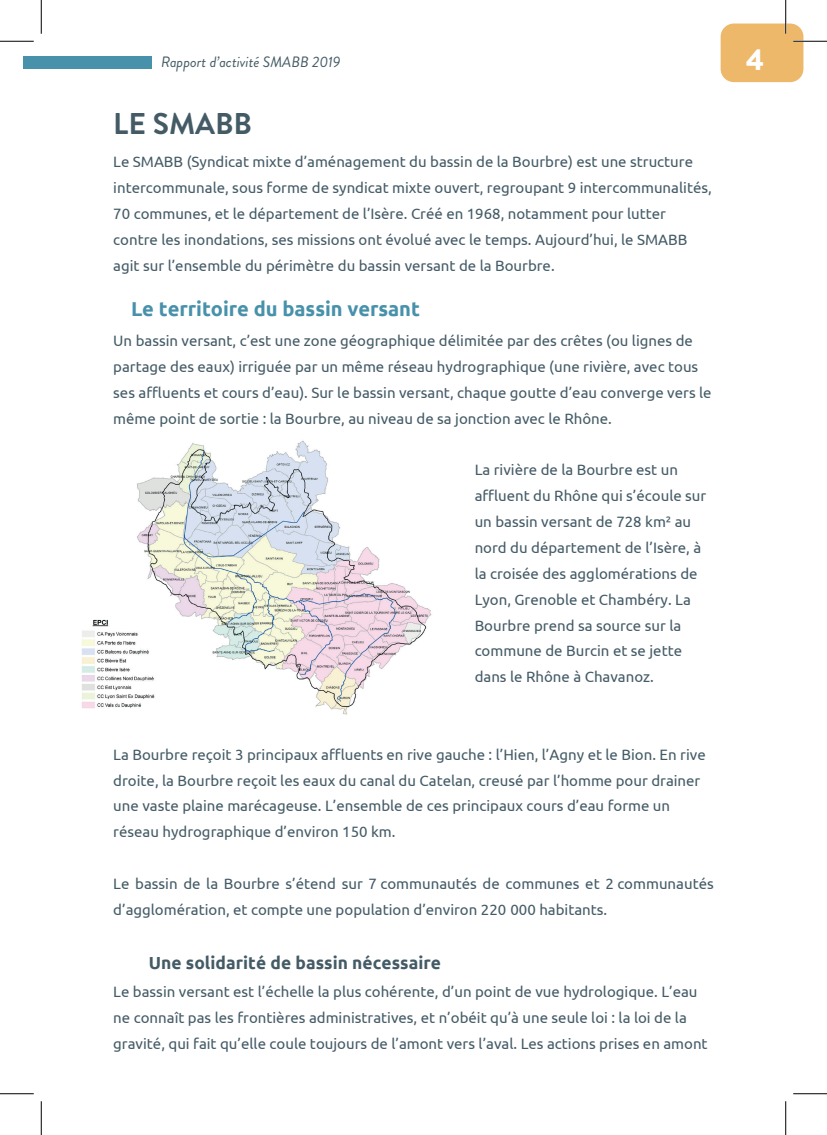
<style>
.page{position:relative;width:827px;height:1135px;background:#fff}
.page>*{position:absolute;margin:0;border:0;box-sizing:border-box;transform-origin:0 0}
.t1{font:700 30px "Brandon Grotesque";color:#445b66}
.t2{font:900 30px "Brandon Grotesque";color:#fff}
.t3{font:700 20.12px "Ubuntu";letter-spacing:-.005em;color:#4891aa}
.t4{font:700 17.38px "Ubuntu";letter-spacing:.005em;color:#445b66}
.t5{font:15px/25.9px "Ubuntu";color:#445b66}
.t6{font:italic 15px "Brandon Grotesque";color:#445b66}
</style>
<div class="page">
<img style="left:82px;top:440px;width:350px;height:275px">
<div style="left:24px;top:56px;width:128px;height:12px;background:#4891aa"></div>
<div style="left:720px;top:24px;width:83px;height:58px;background:#edb869;border-radius:13px"></div>
<hr style="left:793px;top:40px;width:34px;height:2px;background:#fff">
<hr style="left:0;top:41px;width:34px;height:1px;background:#000">
<hr style="left:793px;top:41px;width:34px;height:1px;background:#000">
<hr style="left:0;top:1093px;width:34px;height:1px;background:#000">
<hr style="left:793px;top:1093px;width:34px;height:1px;background:#000">
<hr style="left:41px;top:0;width:1px;height:34px;background:#000">
<hr style="left:41px;top:1101px;width:1px;height:34px;background:#000">
<hr style="left:785px;top:0;width:1px;height:34px;background:#000">
<hr style="left:785px;top:1101px;width:1px;height:34px;background:#000">
<p class="t6" style="left:161px;top:52px;width:181px">Rapport d’activité SMABB 2019</p>
<h1 class="t2" style="left:746px;top:39px;width:20px">4</h1>
<h1 class="t1" style="left:113px;top:103px;width:140px">LE SMABB</h1>
<p class="t5" style="left:113px;top:149px;width:600px">Le SMABB (Syndicat mixte d’aménagement du bassin de la Bourbre) est une structure intercommunale, sous forme de syndicat mixte ouvert, regroupant 9 intercommunalités, 70 communes, et le département de l’Isère. Créé en 1968, notamment pour lutter contre les inondations, ses missions ont évolué avec le temps. Aujourd’hui, le SMABB agit sur l’ensemble du périmètre du bassin versant de la Bourbre.</p>
<h2 class="t3" style="left:131px;top:297px;width:290px">Le territoire du bassin versant</h2>
<p class="t5" style="left:113px;top:327px;width:600px">Un bassin versant, c’est une zone géographique délimitée par des crêtes (ou lignes de partage des eaux) irriguée par un même réseau hydrographique (une rivière, avec tous ses affluents et cours d’eau). Sur le bassin versant, chaque goutte d’eau converge vers le même point de sortie : la Bourbre, au niveau de sa jonction avec le Rhône.</p>
<p class="t5" style="left:474px;top:457px;width:233px">La rivière de la Bourbre est un affluent du Rhône qui s’écoule sur un bassin versant de 728 km! au nord du département de l’Isère, à la croisée des agglomérations de<br>Lyon, Grenoble et Chambéry. La<br>Bourbre prend sa source sur la commune de Burcin et se jette dans le Rhône à Chavanoz.</p>
<p class="t5" style="left:113px;top:741px;width:594px">La Bourbre reçoit 3 principaux affluents en rive gauche : l’Hien, l’Agny et le Bion. En rive droite, la Bourbre reçoit les eaux du canal du Catelan, creusé par l’homme pour drainer une vaste plaine marécageuse. L’ensemble de ces principaux cours d’eau forme un réseau hydrographique d’environ 150 km.</p>
<p class="t5" style="left:113px;top:870px;width:602px">Le bassin de la Bourbre s’étend sur 7 communautés de communes et 2 communautés d’agglomération, et compte une population d’environ 220 000 habitants.</p>
<p class="t4" style="left:149px;top:952px;width:294px">Une solidarité de bassin nécessaire</p>
<p class="t5" style="left:113px;top:978px;width:596px">Le bassin versant est l’échelle la plus cohérente, d’un point de vue hydrologique. L’eau ne connaît pas les frontières administratives, et n’obéit qu’à une seule loi : la loi de la gravité, qui fait qu’elle coule toujours de l’amont vers l’aval. Les actions prises en amont</p>
</div>
